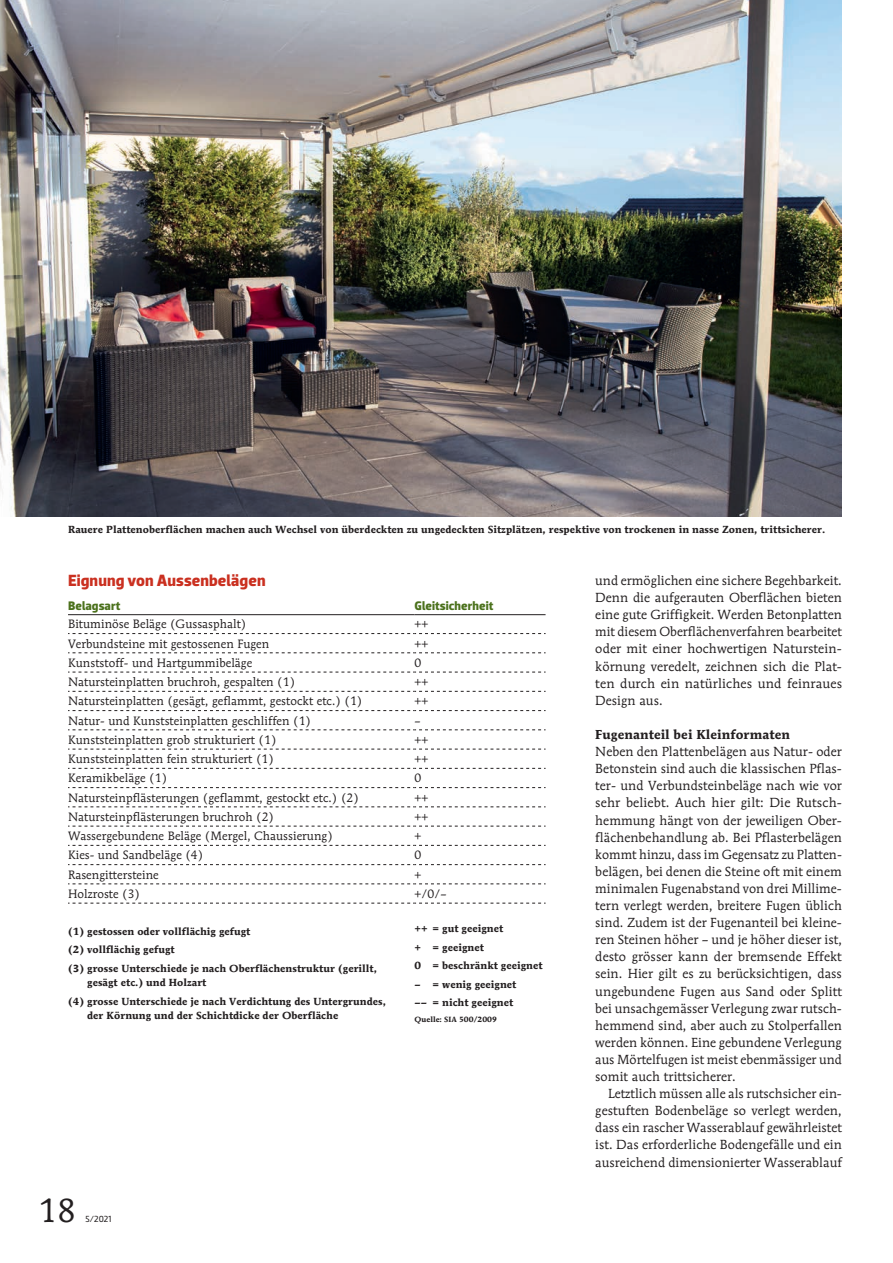
<style>
.page{position:relative;width:893px;height:1263px;background:#fff}
.page>*{position:absolute;margin:0;border:0;box-sizing:border-box;transform-origin:0 0}
.t1{font:33px "Mendoza Roman";color:#231f20}
.t2{font:700 16.5px "Dobra";letter-spacing:.005em;color:#ca3020}
.t3{font:13.05px/17.1px "Mendoza Roman";letter-spacing:.005em;color:#231f20;text-align:justify}
.t4{font:700 12.9px "Mendoza Roman";letter-spacing:.005em;color:#231f20}
.t5{font:700 12.6px "Dobra";color:#4b711c}
.t6{font:12px "Mendoza Roman";letter-spacing:.005em;color:#231f20}
.t7{font:700 10.2px/18.5px "Mendoza Roman";letter-spacing:.005em;color:#231f20}
.t8{font:9px "Dobra";color:#231f20}
.t9{font:700 7.5px "Mendoza Roman";letter-spacing:.005em;color:#231f20}
</style>
<div class="page">
<img style="left:0;top:0;width:842px;height:517px">
<svg style="left:68px;top:672px;width:478px;height:1px"></svg>
<svg style="left:68px;top:691px;width:478px;height:1px"></svg>
<svg style="left:68px;top:710px;width:478px;height:1px"></svg>
<svg style="left:68px;top:729px;width:478px;height:1px"></svg>
<svg style="left:68px;top:749px;width:478px;height:1px"></svg>
<svg style="left:68px;top:768px;width:478px;height:1px"></svg>
<svg style="left:68px;top:787px;width:478px;height:1px"></svg>
<svg style="left:68px;top:807px;width:478px;height:1px"></svg>
<svg style="left:68px;top:826px;width:478px;height:1px"></svg>
<svg style="left:68px;top:845px;width:478px;height:1px"></svg>
<svg style="left:68px;top:864px;width:478px;height:1px"></svg>
<svg style="left:68px;top:884px;width:478px;height:1px"></svg>
<svg style="left:68px;top:903px;width:478px;height:1px"></svg>
<hr style="left:68px;top:614px;width:347px;height:1px;background:#231f20">
<hr style="left:415px;top:614px;width:131px;height:1px;background:#231f20">
<svg style="left:68px;top:633px;width:478px;height:1px"></svg>
<svg style="left:68px;top:652px;width:478px;height:1px"></svg>
<p class="t7" style="left:68px;top:520px;width:759px">Rauere Plattenoberflächen machen auch Wechsel von überdeckten zu ungedeckten Sitzplätzen, respektive von trockenen in nasse Zonen, trittsicherer.</p>
<p class="t2" style="left:68px;top:570px;width:199px">Eignung von Aussenbelägen</p>
<p class="t5" style="left:68px;top:598px;width:54px">Belagsart</p>
<p class="t5" style="left:415px;top:598px;width:80px">Gleitsicherheit</p>
<p class="t6" style="left:68px;top:617px;width:180px">Bituminöse Beläge (Gussasphalt)</p>
<p class="t6" style="left:415px;top:617px;width:15px">++</p>
<p class="t6" style="left:68px;top:636px;width:203px">Verbundsteine mit gestossenen Fugen</p>
<p class="t6" style="left:415px;top:636px;width:15px">++</p>
<p class="t6" style="left:68px;top:655px;width:186px">Kunststoff- und Hartgummibeläge</p>
<p class="t6" style="left:415px;top:655px;width:8px">0</p>
<p class="t6" style="left:68px;top:675px;width:229px">Natursteinplatten bruchroh, gespalten (1)</p>
<p class="t6" style="left:415px;top:675px;width:15px">++</p>
<p class="t6" style="left:68px;top:694px;width:296px">Natursteinplatten (gesägt, geflammt, gestockt etc.) (1)</p>
<p class="t6" style="left:415px;top:694px;width:15px">++</p>
<p class="t6" style="left:68px;top:713px;width:245px">Natur- und Kunststeinplatten geschliffen (1)</p>
<p class="t6" style="left:415px;top:713px;width:8px">–</p>
<p class="t6" style="left:68px;top:732px;width:210px">Kunststeinplatten grob strukturiert (1)</p>
<p class="t6" style="left:415px;top:732px;width:15px">++</p>
<p class="t6" style="left:68px;top:752px;width:207px">Kunststeinplatten fein strukturiert (1)</p>
<p class="t6" style="left:415px;top:752px;width:15px">++</p>
<p class="t6" style="left:68px;top:771px;width:101px">Keramikbeläge (1)</p>
<p class="t6" style="left:415px;top:771px;width:8px">0</p>
<p class="t6" style="left:68px;top:790px;width:292px">Natursteinpflästerungen (geflammt, gestockt etc.) (2)</p>
<p class="t6" style="left:415px;top:790px;width:15px">++</p>
<p class="t6" style="left:68px;top:809px;width:208px">Natursteinpflästerungen bruchroh (2)</p>
<p class="t6" style="left:415px;top:809px;width:15px">++</p>
<p class="t6" style="left:68px;top:829px;width:266px">Wassergebundene Beläge (Mergel, Chaussierung)</p>
<p class="t6" style="left:415px;top:829px;width:8px">+</p>
<p class="t6" style="left:68px;top:848px;width:137px">Kies- und Sandbeläge (4)</p>
<p class="t6" style="left:415px;top:848px;width:8px">0</p>
<p class="t6" style="left:68px;top:867px;width:92px">Rasengittersteine</p>
<p class="t6" style="left:415px;top:867px;width:8px">+</p>
<p class="t6" style="left:68px;top:886px;width:74px">Holzroste (3)</p>
<p class="t6" style="left:415px;top:886px;width:33px">+/0/–</p>
<p class="t7" style="left:68px;top:922px;width:310px">(1) gestossen oder vollflächig gefugt<br>(2) vollflächig gefugt<br>(3) grosse Unterschiede je nach Oberflächenstruktur (gerillt,</p>
<p class="t7" style="left:68px;top:973px;width:319px;text-indent:19px">gesägt etc.) und Holzart<br>(4) grosse Unterschiede je nach Verdichtung des Untergrundes,</p>
<p class="t7" style="left:87px;top:1006px;width:253px">der Körnung und der Schichtdicke der Oberfläche</p>
<p class="t7" style="left:415px;top:919px;width:130px">++ = gut geeignet<br>+ = geeignet<br>0 = beschränkt geeignet</p>
<p class="t7" style="left:415px;top:975px;width:103px">– = wenig geeignet –– = nicht geeignet</p>
<p class="t9" style="left:415px;top:1014px;width:84px">Quelle: SIA 500/2009</p>
<h1 class="t1" style="left:38px;top:1190px;width:39px">18</h1>
<p class="t8" style="left:86px;top:1213px;width:27px">5/2021</p>
<p class="t3" style="left:595px;top:572px;width:248px">und ermöglichen eine sichere Begehbarkeit.<br>Denn die aufgerauten Oberflächen bieten eine gute Griffigkeit. Werden Betonplatten mit diesem Oberflächenverfahren bearbeitet oder mit einer hochwertigen Naturstein&shy;körnung veredelt, zeichnen sich die Plat&shy;ten durch ein natürliches und feinraues Design aus.</p>
<p class="t4" style="left:595px;top:726px;width:196px">Fugenanteil bei Kleinformaten</p>
<p class="t3" style="left:595px;top:743px;width:248px">Neben den Plattenbelägen aus Natur- oder Betonstein sind auch die klassischen Pflas&shy;ter- und Verbundsteinbeläge nach wie vor sehr beliebt. Auch hier gilt: Die Rutsch&shy;hemmung hängt von der jeweiligen Ober&shy;flächenbehandlung ab. Bei Pflasterbelägen kommt hinzu, dass im Gegensatz zu Platten&shy;belägen, bei denen die Steine oft mit einem minimalen Fugenabstand von drei Millime&shy;tern verlegt werden, breitere Fugen üblich sind. Zudem ist der Fugenanteil bei kleine&shy;ren Steinen höher – und je höher dieser ist, desto grösser kann der bremsende Effekt sein. Hier gilt es zu berücksichtigen, dass ungebundene Fugen aus Sand oder Splitt bei unsachgemässer Verlegung zwar rutsch&shy;hemmend sind, aber auch zu Stolperfallen werden können. Eine gebundene Verlegung aus Mörtelfugen ist meist ebenmässiger und somit auch trittsicherer.</p>
<p class="t3" style="left:595px;top:1085px;width:248px;text-indent:13px">Letztlich müssen alle als rutschsicher ein&shy;gestuften Bodenbeläge so verlegt werden, dass ein rascher Wasserablauf gewährleistet ist. Das erforderliche Bodengefälle und ein ausreichend dimensionierter Wasserablauf</p>
</div>
